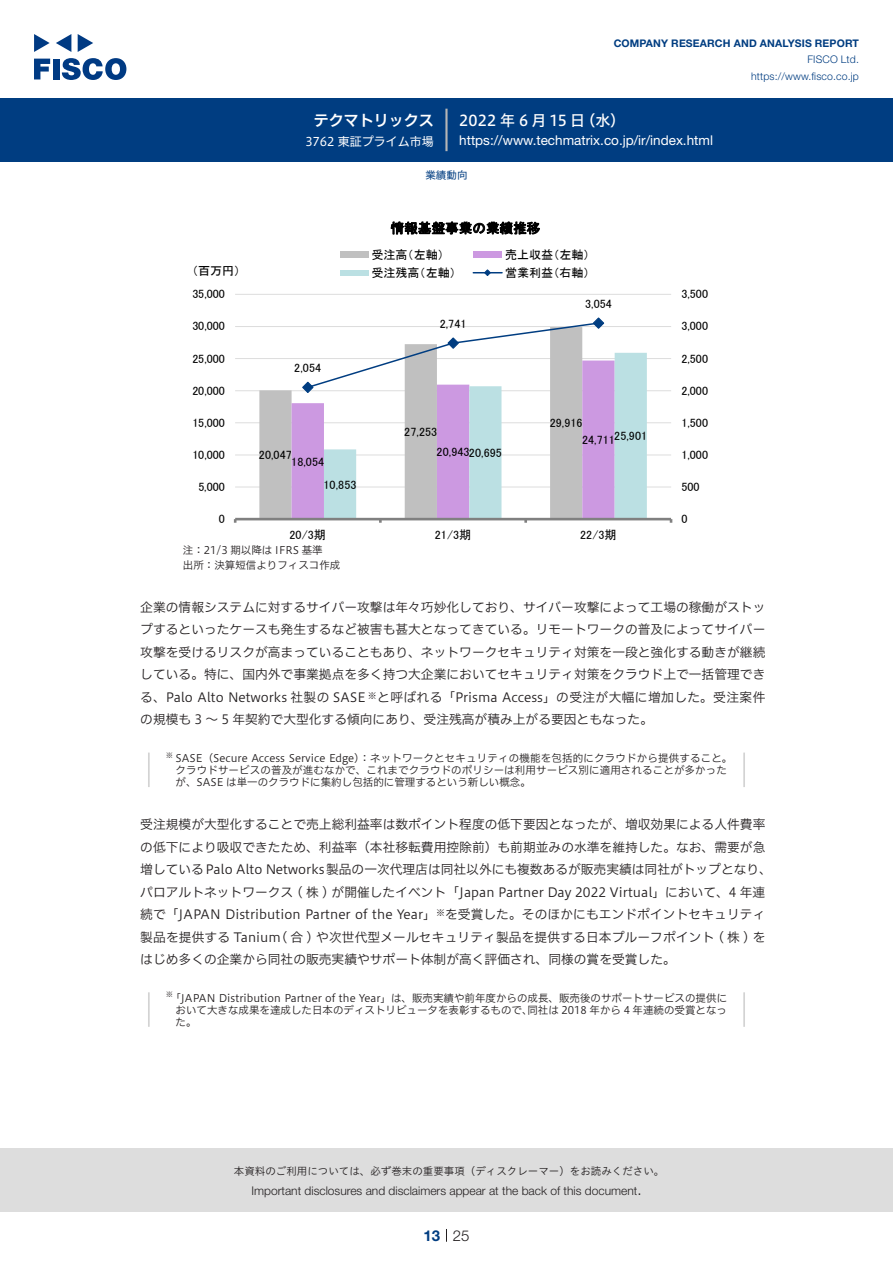
<style>
.page{position:relative;width:893px;height:1263px;background:#fff}
.page>*{position:absolute;margin:0;border:0;box-sizing:border-box;transform-origin:0 0}
.t1{font:15px "Hiragino UD Sans F Std N W5";letter-spacing:.005em;color:#fff}
.t2{font:15px "Hiragino UD Sans F Std N W6";color:#fff}
.t3{font:300 15px "Helvetica Neue LT Std";color:#231f20}
.t4{font:700 15px "Helvetica Neue LT Std";color:#003d81}
.t5{font:13.5px "Helvetica Neue LT Std";color:#fff}
.t6{font:13.5px "MS P Gothic";letter-spacing:.01em;color:#000}
.t7{font:12.75px/22.5px "Hiragino UD Sans F Std N W3";color:#231f20}
.t8{font:12.15px "MS P Gothic";color:#000}
.t9{font:12px/20.2px "MS P Gothic";letter-spacing:.005em;color:#000}
.t10{font:300 12px "Helvetica Neue LT Std";color:#231f20}
.t11{font:12px "Hiragino UD Sans F Std N W4";color:#fff}
.t12{font:10.5px/12px "Hiragino UD Sans F Std N W3";color:#231f20}
.t13{font:10.5px "Hiragino UD Sans Std W3";color:#231f20}
.t14{font:700 10.5px "Helvetica Neue LT Std";letter-spacing:.015em;color:#003d81}
.t15{font:300 10.5px/16.5px "Helvetica Neue LT Std";letter-spacing:.015em;color:#003d81;text-align:right}
.t16{font:10.5px "Hiragino UD Sans F Std N W4";color:#003d81}
.t17{font:8.85px "Hiragino UD Sans F Std N W3";color:#231f20}
.t18{font:7.35px "Hiragino UD Sans F Std N W3";color:#231f20}
.s1{font-size:12.15px}
.s2{font-size:10.5px}
</style>
<div class="page">
<div style="left:0;top:1148px;width:893px;height:64px;background:#ddd"></div>
<svg style="left:34px;top:59px;width:16px;height:20px"></svg>
<div style="left:53px;top:59px;width:6px;height:20px;background:#003a83"></div>
<svg style="left:62px;top:58px;width:64px;height:22px"></svg>
<svg style="left:34px;top:34px;width:16px;height:18px"></svg>
<svg style="left:78px;top:34px;width:15px;height:18px"></svg>
<svg style="left:56px;top:34px;width:15px;height:18px"></svg>
<div style="left:0;top:98px;width:893px;height:64px;background:#003d81"></div>
<hr style="left:445px;top:109px;width:3px;height:42px;background:#b5b5b6">
<svg style="left:446px;top:1229px;width:1px;height:13px"></svg>
<hr style="left:235px;top:487px;width:436px;height:1px;background:#ddd">
<hr style="left:235px;top:455px;width:436px;height:1px;background:#ddd">
<hr style="left:235px;top:422px;width:436px;height:1px;background:#ddd">
<hr style="left:235px;top:390px;width:436px;height:1px;background:#ddd">
<hr style="left:235px;top:358px;width:436px;height:1px;background:#ddd">
<hr style="left:235px;top:326px;width:436px;height:1px;background:#ddd">
<hr style="left:235px;top:294px;width:436px;height:1px;background:#ddd">
<svg style="left:259px;top:390px;width:33px;height:128px;background:#c1c0c1"></svg>
<div style="left:292px;top:403px;width:32px;height:115px;background:#cc99e1"></div>
<svg style="left:324px;top:353px;width:323px;height:165px"></svg>
<hr style="left:235px;top:518px;width:436px;height:2px;background:#808080">
<svg style="left:302px;top:317px;width:303px;height:77px"></svg>
<div style="left:340px;top:252px;width:28px;height:6px;background:#c0c0c0"></div>
<div style="left:473px;top:252px;width:29px;height:6px;background:#cc99e1"></div>
<div style="left:340px;top:270px;width:28px;height:6px;background:#bbe0e3"></div>
<svg style="left:473px;top:269px;width:29px;height:7px"></svg>
<hr style="left:148px;top:752px;width:2px;height:35px;background:#d3d3d3">
<hr style="left:743px;top:752px;width:2px;height:35px;background:#d3d3d3">
<hr style="left:148px;top:992px;width:2px;height:35px;background:#d3d3d3">
<hr style="left:743px;top:992px;width:2px;height:35px;background:#d3d3d3">
<p class="t2" style="left:314px;top:109px;width:122px">テクマトリックス</p>
<p class="t11" style="left:305px;top:132px;width:130px">3762 東証プライム市場</p>
<p class="t14" style="left:614px;top:37px;width:247px">COMPANY RESEARCH AND ANALYSIS REPORT</p>
<p class="t15" style="left:751px;top:51px;width:109px">FISCO Ltd. https://www.fisco.co j p.</p>
<p class="t1" style="left:580px;top:109px;width:46px">（水(</p>
<p class="t1" style="left:459px;top:109px;width:127px">2022 年 6 月 15 日</p>
<p class="t5" style="left:459px;top:132px;width:255px">https://www.techmatrix.co j p. /i r/ index.html</p>
<p class="t16" style="left:425px;top:167px;width:43px">業績動向</p>
<p class="t6" style="left:391px;top:221px;width:151px">情報基盤事業の業績推移</p>
<p class="t8" style="left:505px;top:248px;width:86px">売上収益（左軸(</p>
<p class="t8" style="left:371px;top:248px;width:74px">受注高（左軸）</p>
<p class="t9" style="left:192px;top:261px;width:50px">（百万円(</p>
<p class="t9" style="left:371px;top:262px;width:86px">受注残高（左軸）</p>
<p class="t9" style="left:505px;top:262px;width:86px">営業利益（右軸(</p>
<p class="t9" style="left:192px;top:284px;width:34px">35,000</p>
<p class="t9" style="left:585px;top:293px;width:28px">3,054</p>
<p class="t9" style="left:681px;top:284px;width:28px">3,500</p>
<p class="t9" style="left:192px;top:316px;width:34px">30,000</p>
<p class="t9" style="left:440px;top:313px;width:28px">2,741</p>
<p class="t9" style="left:681px;top:316px;width:28px">3,000</p>
<p class="t9" style="left:192px;top:348px;width:34px">25,000</p>
<p class="t9" style="left:294px;top:357px;width:28px">2,054</p>
<p class="t9" style="left:681px;top:348px;width:28px">2,500</p>
<p class="t9" style="left:192px;top:380px;width:34px">20,000</p>
<p class="t9" style="left:681px;top:380px;width:28px">2,000</p>
<p class="t9" style="left:192px;top:412px;width:34px">15,000</p>
<p class="t9" style="left:192px;top:444px;width:34px">10,000</p>
<p class="t9" style="left:259px;top:445px;width:34px">20,047</p>
<p class="t9" style="left:291px;top:451px;width:34px">18,054</p>
<p class="t9" style="left:437px;top:421px;width:67px;text-indent:-32px">27,253<br>20,943<span class="s1">20,695</span></p>
<p class="t9" style="left:550px;top:413px;width:34px">29,916</p>
<p class="t9" style="left:614px;top:426px;width:34px">25,901</p>
<p class="t9" style="left:582px;top:430px;width:34px">24,711</p>
<p class="t9" style="left:681px;top:412px;width:28px">1,500</p>
<p class="t9" style="left:681px;top:444px;width:28px">1,000</p>
<p class="t9" style="left:198px;top:477px;width:28px">5,000</p>
<p class="t9" style="left:324px;top:474px;width:34px">10,853</p>
<p class="t9" style="left:681px;top:477px;width:20px">500</p>
<p class="t9" style="left:219px;top:509px;width:8px">0</p>
<p class="t9" style="left:681px;top:509px;width:8px">0</p>
<p class="t9" style="left:289px;top:524px;width:38px">20/3期</p>
<p class="t9" style="left:435px;top:524px;width:38px">21/3期</p>
<p class="t9" style="left:580px;top:524px;width:38px">22/3期</p>
<p class="t12" style="left:183px;top:541px;width:159px;line-height:15px">注：21/3 期以降は IFRS 基準<br>出所：決算短信よりフィスコ作成</p>
<p class="t7" style="left:140px;top:595px;width:627px;text-align:right">企業の情報システムに対するサイバー攻撃は年々巧妙化しており、サイバー攻撃によって工場の稼働がストップするといったケースも発生するなど被害も甚大となってきている。リモートワークの普及によってサイバー攻撃を受けるリスクが高まっていることもあり、ネットワークセキュリティ対策を一段と強化する動きが継続している。特に、国内外で事業拠点を多く持つ大企業においてセキュリティ対策をクラウド上で一括管理できと呼ばれる「Prisma Access」の受注が大幅に増加した。受注案件</p>
<p class="t7" style="left:140px;top:685px;width:514px">る、Palo Alto Networks 社製の SASE<br>の規模も 3 ～ 5 年契約で大型化する傾向にあり、受注残高が積み上がる要因ともなった。</p>
<p class="t12" style="left:176px;top:751px;width:558px">SASE（Secure Access Service Edge ：）ネットワークとセキュリティの機能を包括的にクラウドから提供すること。</p>
<p class="t17" style="left:368px;top:689px;width:10px">※</p>
<p class="t18" style="left:166px;top:749px;width:9px">※</p>
<p class="t12" style="left:176px;top:763px;width:553px">クラウドサービスの普及が進むなかで、これまでクラウドのポリシーは利用サービス別に適用されることが多かったが、SASE は単一のクラウドに集約し包括的に管理するという新しい概念。</p>
<p class="t7" style="left:140px;top:812px;width:633px">受注規模が大型化することで売上総利益率は数ポイント程度の低下要因となったが、増収効果による人件費率の低下により吸収できたため、利益率（本社移転費用控除前）も前期並みの水準を維持した。なお、需要が急増しているPalo Alto Networks製品の一次代理店は同社以外にも複数あるが販売実績は同社がトップとなり、パロアルトネットワークス ( 株 ) が開催したイベント「Japan Partner Day 2022 Virtual」において、4 年連続で「JAPAN Distribution Partner of the Year」<sup>※</sup>を受賞した。そのほかにもエンドポイントセキュリティ製品を提供する Tanium( 合 ) や次世代型メールセキュリティ製品を提供する日本プルーフポイント ( 株 ) をはじめ多くの企業から同社の販売実績やサポート体制が高く評価され、同様の賞を受賞した。</p>
<p class="t12" style="left:181px;top:991px;width:548px">JAPAN Distribution Partner of the Year」は、販売実績や前年度からの成長、販売後のサポートサービスの提供に</p>
<p class="t18" style="left:166px;top:989px;width:17px">※ <span class="s2">「</span></p>
<p class="t12" style="left:176px;top:1003px;width:358px">おいて大きな成果を達成した日本のディストリビュータを表彰するもので、た。</p>
<p class="t12" style="left:527px;top:1003px;width:201px">同社は 2018 年から 4 年連続の受賞となっ</p>
<p class="t13" style="left:234px;top:1163px;width:432px">本資料のご利用については、必ず巻末の重要事項（ディスクレーマー）をお読みください。</p>
<p class="t3" style="left:637px;top:1180px;width:6px">.</p>
<p class="t10" style="left:251px;top:1183px;width:387px">Important disclosures and disclaimers appear at the back of this document</p>
<p class="t4" style="left:423px;top:1226px;width:18px">13</p>
<p class="t3" style="left:453px;top:1226px;width:18px">25</p>
</div>
